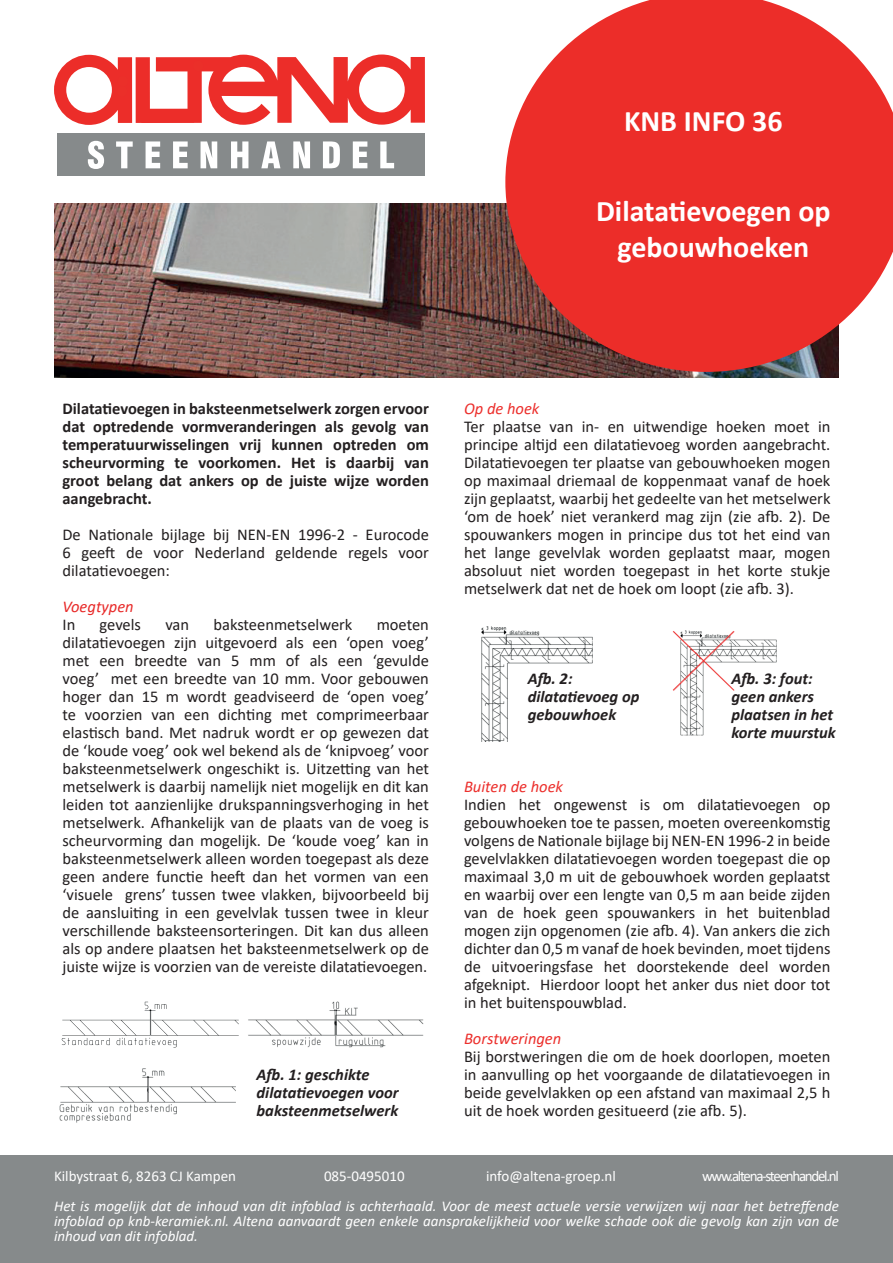
<style>
.page{position:relative;width:893px;height:1263px;background:#fff}
.page>*{position:absolute;margin:0;border:0;box-sizing:border-box;transform-origin:0 0}
.t1{font:700 30px/36px "Calibri";color:#fff;text-align:center}
.t2{font:16.5px/18px "Calibri";color:#231f20;text-align:justify}
.t3{font:700 16.5px/18px "Calibri";color:#231f20;text-align:justify}
.t4{font:italic 700 16.5px/18px "Calibri";color:#231f20}
.t5{font:italic 16.5px "Calibri";color:#ec2f2c}
.t6{font:italic 16.5px "Calibri";color:#e82a29}
.t7{font:italic 15px/15px "Calibri";color:#fff;text-align:justify}
.t8{font:15px "Calibri";color:#fff}
.t9{font:15px "Calibri";letter-spacing:-.085em;color:#fff}
</style>
<div class="page">
<img style="left:54px;top:203px;width:785px;height:174px">
<svg style="left:505px;top:0;width:388px;height:372px;background:#e34642"></svg>
<div style="left:58px;top:134px;width:367px;height:42px;background:#868a8b"></div>
<svg style="left:54px;top:55px;width:371px;height:70px"></svg>
<svg style="left:88px;top:141px;width:16px;height:28px"></svg>
<svg style="left:116px;top:141px;width:17px;height:27px"></svg>
<svg style="left:146px;top:141px;width:14px;height:27px"></svg>
<svg style="left:173px;top:141px;width:15px;height:27px"></svg>
<svg style="left:201px;top:141px;width:16px;height:27px"></svg>
<svg style="left:231px;top:141px;width:17px;height:27px"></svg>
<svg style="left:261px;top:141px;width:19px;height:27px"></svg>
<svg style="left:293px;top:141px;width:17px;height:27px"></svg>
<svg style="left:323px;top:141px;width:17px;height:27px"></svg>
<svg style="left:353px;top:141px;width:14px;height:27px"></svg>
<svg style="left:380px;top:141px;width:14px;height:27px"></svg>
<div style="left:0;top:1155px;width:893px;height:108px;background:#868a8b"></div>
<img style="left:61px;top:1001px;width:178px;height:47px">
<img style="left:59px;top:1068px;width:177px;height:55px">
<img style="left:248px;top:1001px;width:176px;height:47px">
<img style="left:481px;top:626px;width:112px;height:115px">
<img style="left:672px;top:630px;width:105px;height:106px">
<h1 class="t1" style="left:624px;top:102px;width:160px">KNB INFO 36</h1>
<h1 class="t1" style="left:596px;top:192px;width:236px">Dilatatievoegen op gebouwhoeken</h1>
<p class="t3" style="left:63px;top:399px;width:368px">Dilatatievoegen in baksteenmetselwerk zorgen ervoor dat optredende vormveranderingen als gevolg van temperatuurwisselingen vrij kunnen optreden om scheurvorming te voorkomen. Het is daarbij van groot belang dat ankers op de juiste wijze worden aangebracht.</p>
<p class="t2" style="left:63px;top:525px;width:368px">De Nationale bijlage bij NEN-EN 1996-2 - Eurocode 6 geeft de voor Nederland geldende regels voor dilatatievoegen:</p>
<p class="t6" style="left:63px;top:595px;width:73px">Voegtypen</p>
<p class="t2" style="left:63px;top:615px;width:14px">In</p>
<p class="t2" style="left:100px;top:615px;width:43px">gevels</p>
<p class="t2" style="left:165px;top:615px;width:25px">van</p>
<p class="t2" style="left:213px;top:615px;width:141px">baksteenmetselwerk</p>
<p class="t2" style="left:63px;top:615px;width:368px;text-indent:314px">moeten dilatatievoegen zijn uitgevoerd als een ‘open voeg’ met een breedte van 5 mm of als een ‘gevulde voeg’ met een breedte van 10 mm. Voor gebouwen hoger dan 15 m wordt geadviseerd de ‘open voeg’ te voorzien van een dichting met comprimeerbaar elastisch band. Met nadruk wordt er op gewezen dat de ‘koude voeg’ ook wel bekend als de ‘knipvoeg’ voor baksteenmetselwerk ongeschikt is. Uitzetting van het metselwerk is daarbij namelijk niet mogelijk en dit kan leiden tot aanzienlijke drukspanningsverhoging in het metselwerk. Afhankelijk van de plaats van de voeg is scheurvorming dan mogelijk. De ‘koude voeg’ kan in baksteenmetselwerk alleen worden toegepast als deze geen andere functie heeft dan het vormen van een ‘visuele grens’ tussen twee vlakken, bijvoorbeeld bij de aansluiting in een gevelvlak tussen twee in kleur verschillende baksteensorteringen. Dit kan dus alleen als op andere plaatsen het baksteenmetselwerk op de juiste wijze is voorzien van de vereiste dilatatievoegen.</p>
<p class="t4" style="left:257px;top:1065px;width:143px">Afb. 1: geschikte dilatatievoegen voor baksteenmetselwerk</p>
<p class="t5" style="left:464px;top:397px;width:77px">Op de hoek</p>
<p class="t2" style="left:464px;top:417px;width:368px">Ter plaatse van in- en uitwendige hoeken moet in principe altijd een dilatatievoeg worden aangebracht.<br>Dilatatievoegen ter plaatse van gebouwhoeken mogen op maximaal driemaal de koppenmaat vanaf de hoek zijn geplaatst, waarbij het gedeelte van het metselwerk ‘om de hoek’ niet verankerd mag zijn (zie afb. 2). De spouwankers mogen in principe dus tot het eind van het lange gevelvlak worden geplaatst maar, mogen absoluut niet worden toegepast in het korte stukje metselwerk dat net de hoek om loopt (zie afb. 3).</p>
<p class="t4" style="left:528px;top:669px;width:113px">Afb. 2: dilatatievoeg op gebouwhoek</p>
<p class="t4" style="left:731px;top:669px;width:106px">Afb. 3: fout: geen ankers plaatsen in het korte muurstuk</p>
<p class="t5" style="left:464px;top:775px;width:101px">Buiten de hoek</p>
<p class="t2" style="left:464px;top:795px;width:368px">Indien het ongewenst is om dilatatievoegen op gebouwhoeken toe te passen, moeten overeenkomstig volgens de Nationale bijlage bij NEN-EN 1996-2 in beide gevelvlakken dilatatievoegen worden toegepast die op maximaal 3,0 m uit de gebouwhoek worden geplaatst en waarbij over een lengte van 0,5 m aan beide zijden van de hoek geen spouwankers in het buitenblad mogen zijn opgenomen (zie afb. 4). Van ankers die zich dichter dan 0,5 m vanaf de hoek bevinden, moet tijdens de uitvoeringsfase het doorstekende deel worden afgeknipt. Hierdoor loopt het anker dus niet door tot in het buitenspouwblad.</p>
<p class="t5" style="left:464px;top:1027px;width:99px">Borstweringen</p>
<p class="t2" style="left:464px;top:1047px;width:368px">Bij borstweringen die om de hoek doorlopen, moeten in aanvulling op het voorgaande de dilatatievoegen in beide gevelvlakken op een afstand van maximaal 2,5 h uit de hoek worden gesitueerd (zie afb. 5).</p>
<p class="t8" style="left:54px;top:1166px;width:184px">Kilbystraat 6, 8263 CJ Kampen</p>
<p class="t8" style="left:324px;top:1166px;width:82px">085-0495010</p>
<p class="t8" style="left:486px;top:1166px;width:131px">info@altena-groep.nl</p>
<p class="t9" style="left:702px;top:1166px;width:138px">www.altena-steenhandel.nl</p>
<p class="t7" style="left:54px;top:1198px;width:786px">Het is mogelijk dat de inhoud van dit infoblad is achterhaald. Voor de meest actuele versie verwijzen wij naar het betreffende infoblad op knb-keramiek.nl. Altena aanvaardt geen enkele aansprakelijkheid voor welke schade ook die gevolg kan zijn van de inhoud van dit infoblad.</p>
</div>
